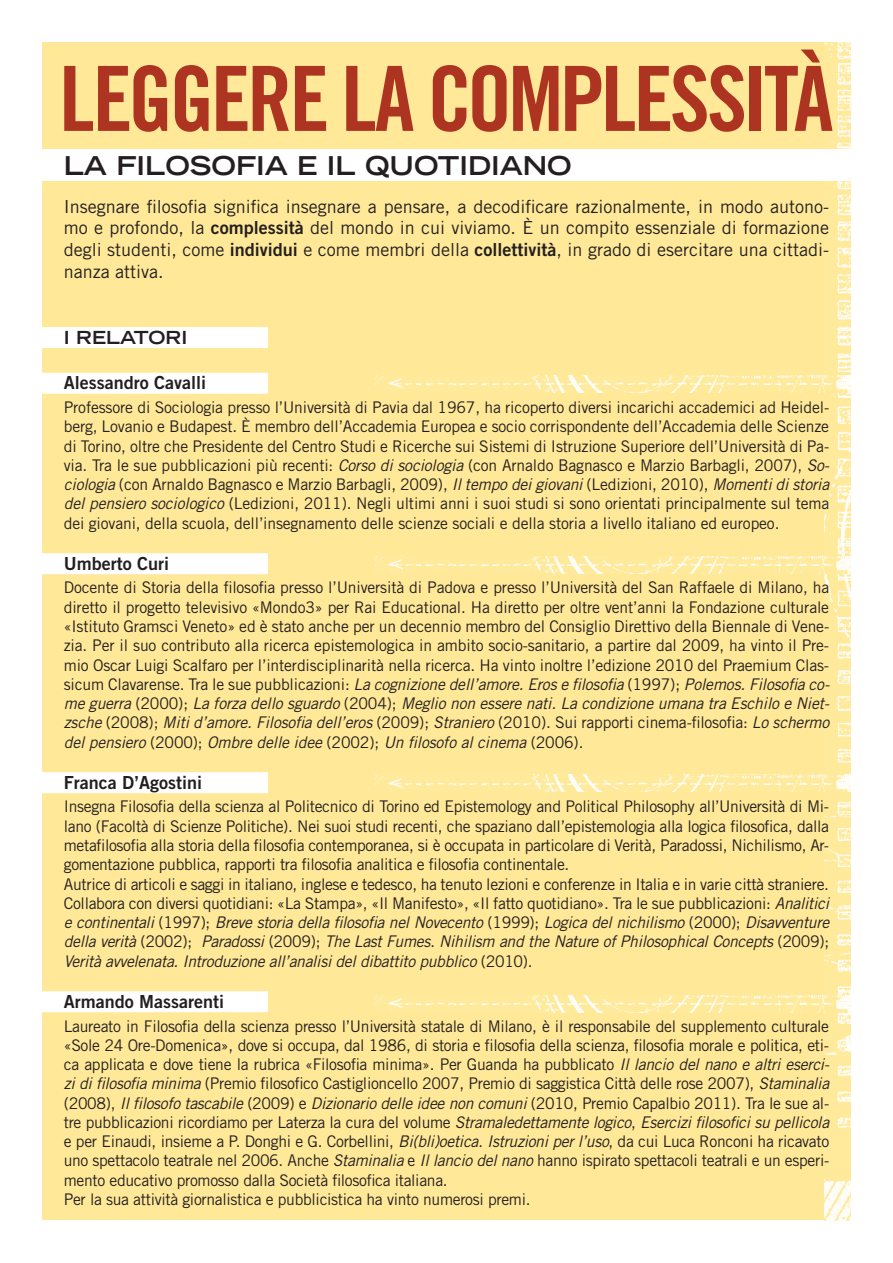
<style>
.page{position:relative;width:893px;height:1263px;background:#fff}
.page>*{position:absolute;margin:0;border:0;box-sizing:border-box;transform-origin:0 0}
.t1{font:90px "Trade Gothic LT Std Bd Cn 20";letter-spacing:-.04em;color:#ae3422}
.t2{font:700 expanded 25.95px "Trade Gothic LT Std";color:#231f20}
.t3{font:18px/21.6px "Trade Gothic LT Std";color:#231f20;text-align:justify}
.t4{font:18px "Trade Gothic LT Std Bd 2";color:#231f20}
.t5{font:700 expanded 18px "Trade Gothic LT Std";color:#231f20}
.t6{font:16.05px/19.2px "Trade Gothic LT Std";letter-spacing:-.02em;color:#231f20;text-align:justify}
.s1{font-family:"Trade Gothic LT Std Bd 2"}
.s2{font-style:italic}
</style>
<div class="page">
<div style="left:43px;top:43px;width:807px;height:1177px;background:#ffe897"></div>
<img style="left:824px;top:43px;width:26px;height:1177px">
<div style="left:0;top:327px;width:268px;height:21px;background:#fff"></div>
<div style="left:0;top:373px;width:268px;height:21px;background:#fff"></div>
<div style="left:0;top:553px;width:268px;height:21px;background:#fff"></div>
<div style="left:0;top:772px;width:268px;height:21px;background:#fff"></div>
<div style="left:0;top:991px;width:268px;height:21px;background:#fff"></div>
<div style="left:0;top:149px;width:893px;height:32px;background:#fff"></div>
<img style="left:374px;top:375px;width:476px;height:17px">
<img style="left:374px;top:556px;width:476px;height:17px">
<img style="left:374px;top:775px;width:476px;height:17px">
<img style="left:374px;top:995px;width:476px;height:17px">
<h1 class="t1" style="left:670px;top:44px;width:165px">SSItà</h1>
<h1 class="t1" style="left:59px;top:44px;width:409px">LEGGERE LA COMPLE</h1>
<h2 class="t2" style="left:64px;top:148px;width:509px">LA FILOSOFIA E IL QUOTIDIANO</h2>
<p class="t3" style="left:64px;top:195px;width:767px">Insegnare filosofia significa insegnare a pensare, a decodificare razionalmente, in modo autono&shy;mo e profondo, la <span class="s1">complessità</span> del mondo in cui viviamo. È un compito essenziale di formazione degli studenti, come <span class="s1">individui</span> e come membri della <span class="s1">collettività</span>, in grado di esercitare una cittadi&shy;nanza attiva.</p>
<p class="t5" style="left:64px;top:326px;width:73px">I RELATO</p>
<p class="t5" style="left:165px;top:326px;width:20px">RI</p>
<p class="t4" style="left:64px;top:372px;width:144px">Alessandro Cavalli</p>
<p class="t6" style="left:64px;top:397px;width:767px">Professore di Sociologia presso l’Università di Pavia dal 1967, ha ricoperto diversi incarichi accademici ad Heidel&shy;berg, Lovanio e Budapest. È membro dell’Accademia Europea e socio corrispondente dell’Accademia delle Scienze di Torino, oltre che Presidente del Centro Studi e Ricerche sui Sistemi di Istruzione Superiore dell’Università di Pa&shy;via. Tra le sue pubblicazioni più recenti: <span class="s2">Corso di sociologia</span> (con Arnaldo Bagnasco e Marzio Barbagli, 2007), <span class="s2">So&shy;ciologia</span> (con Arnaldo Bagnasco e Marzio Barbagli, 2009), <span class="s2">Il tempo dei giovani</span> (Ledizioni, 2010), <span class="s2">Momenti di storia del pensiero sociologico</span> (Ledizioni, 2011). Negli ultimi anni i suoi studi si sono orientati principalmente sul tema dei giovani, della scuola, dell’insegnamento delle scienze sociali e della storia a livello italiano ed europeo.</p>
<p class="t4" style="left:64px;top:552px;width:107px">Umberto Curi</p>
<p class="t6" style="left:64px;top:578px;width:767px">Docente di Storia della filosofia presso l’Università di Padova e presso l’Università del San Raffaele di Milano, ha diretto il progetto televisivo «Mondo3» per Rai Educational. Ha diretto per oltre vent’anni la Fondazione culturale «Istituto Gramsci Veneto» ed è stato anche per un decennio membro del Consiglio Direttivo della Biennale di Vene&shy;zia. Per il suo contributo alla ricerca epistemologica in ambito socio-sanitario, a partire dal 2009, ha vinto il Pre&shy;mio Oscar Luigi Scalfaro per l’interdisciplinarità nella ricerca. Ha vinto inoltre l’edizione 2010 del Praemium Clas&shy;sicum Clavarense. Tra le sue pubblicazioni: <span class="s2">La cognizione dell’amore. Eros e filosofia</span> (1997); <span class="s2">Polemos. Filosofia co&shy;me guerra</span> (2000); <span class="s2">La forza dello sguardo</span> (2004); <span class="s2">Meglio non essere nati. La condizione umana tra Eschilo e Niet&shy;zsche</span> (2008); <span class="s2">Miti d’amore. Filosofia dell’eros</span> (2009); <span class="s2">Straniero</span> (2010). Sui rapporti cinema-filosofia: <span class="s2">Lo schermo del pensiero</span> (2000); <span class="s2">Ombre delle idee</span> (2002); <span class="s2">Un filosofo al cinema</span> (2006).</p>
<p class="t4" style="left:64px;top:771px;width:140px">Franca D’Agostini</p>
<p class="t6" style="left:64px;top:797px;width:767px;text-align:left">Insegna Filosofia della scienza al Politecnico di Torino ed Epistemology and Political Philosophy all’Università di Mi&shy;lano (Facoltà di Scienze Politiche). Nei suoi studi recenti, che spaziano dall’epistemologia alla logica filosofica, dalla metafilosofia alla storia della filosofia contemporanea, si è occupata in particolare di Verità, Paradossi, Nichilismo, Ar&shy;gomentazione pubblica, rapporti tra filosofia analitica e filosofia continentale.<br>Autrice di articoli e saggi in italiano, inglese e tedesco, ha tenuto lezioni e conferenze in Italia e in varie città straniere.<br>Collabora con diversi quotidiani: «La Stampa», «Il Manifesto», «Il fatto quotidiano». Tra le sue pubblicazioni: <span class="s2">Analitici e continentali</span> (1997); <span class="s2">Breve storia della filosofia nel Novecento</span> (1999); <span class="s2">Logica del nichilismo</span> (2000); <span class="s2">Disavventure della verità</span> (2002); <span class="s2">Paradossi</span> (2009); <span class="s2">The Last Fumes. Nihilism and the Nature of Philosophical Concepts</span> (2009); <span class="s2">Verità avvelenata. Introduzione all’analisi del dibattito pubblico</span> (2010).</p>
<p class="t4" style="left:64px;top:990px;width:162px">Armando Massarenti</p>
<p class="t6" style="left:64px;top:1016px;width:767px;text-align:left">Laureato in Filosofia della scienza presso l’Università statale di Milano, è il responsabile del supplemento culturale «Sole 24 Ore-Domenica», dove si occupa, dal 1986, di storia e filosofia della scienza, filosofia morale e politica, eti&shy;ca applicata e dove tiene la rubrica «Filosofia minima». Per Guanda ha pubblicato <span class="s2">Il lancio del nano e altri eserci&shy;zi di filosofia minima</span> (Premio filosofico Castiglioncello 2007, Premio di saggistica Città delle rose 2007), <span class="s2">Staminalia </span>(2008), <span class="s2">Il filosofo tascabile</span> (2009) e <span class="s2">Dizionario delle idee non comuni</span> (2010, Premio Capalbio 2011). Tra le sue al&shy;tre pubblicazioni ricordiamo per Laterza la cura del volume <span class="s2">Stramaledettamente logico</span>, <span class="s2">Esercizi filosofici su pellicola </span>e per Einaudi, insieme a P. Donghi e G. Corbellini, <span class="s2">Bi(bli)oetica. Istruzioni per l’uso</span>, da cui Luca Ronconi ha ricavato uno spettacolo teatrale nel 2006. Anche <span class="s2">Staminalia</span> e <span class="s2">Il lancio del nano</span> hanno ispirato spettacoli teatrali e un esperi&shy;mento educativo promosso dalla Società filosofica italiana.<br>Per la sua attività giornalistica e pubblicistica ha vinto numerosi premi.</p>
</div>
